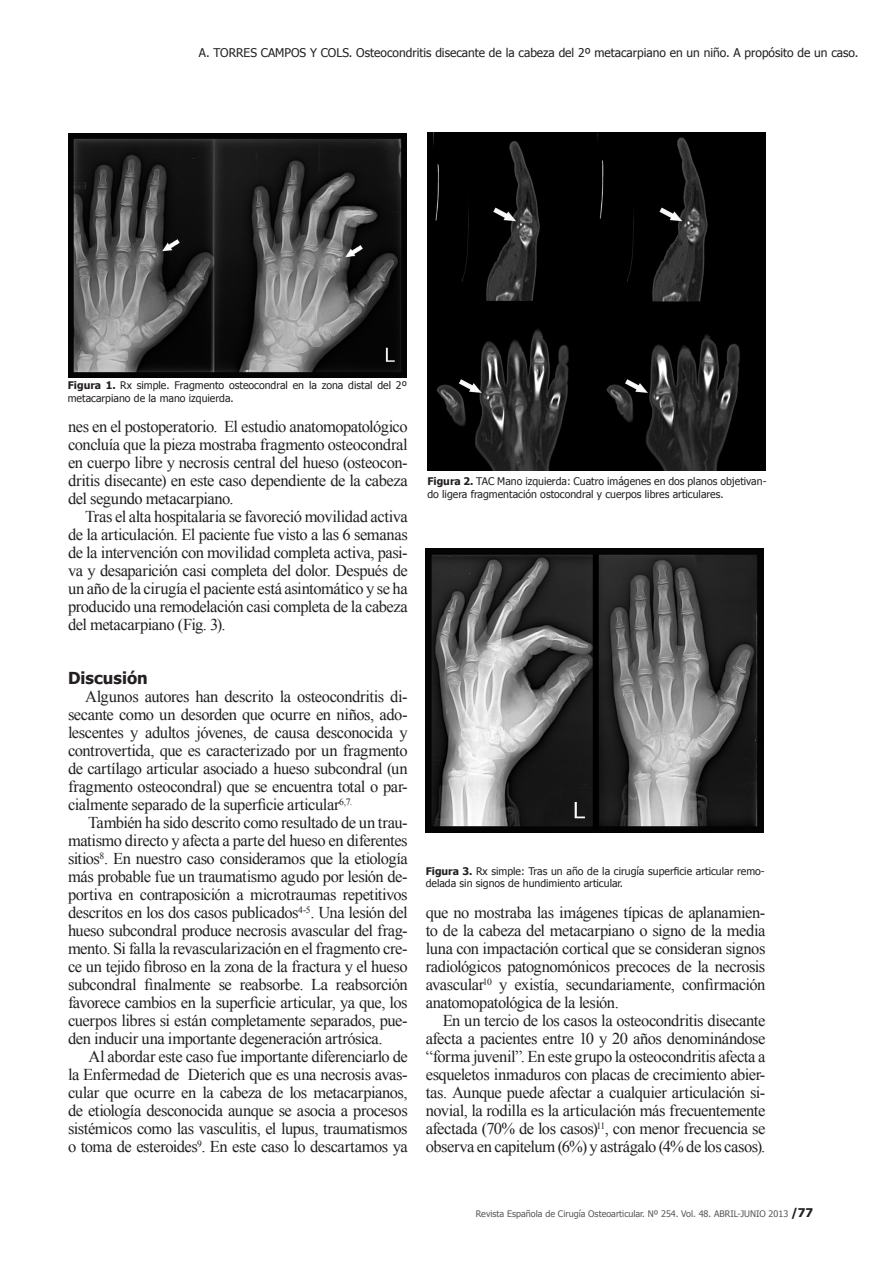
<style>
.page{position:relative;width:893px;height:1263px;background:#fff}
.page>*{position:absolute;margin:0;border:0;box-sizing:border-box;transform-origin:0 0}
.t1{font:16.5px/18px "Times New Roman";letter-spacing:-.03em;color:#231f20;text-align:justify}
.t2{font:700 16.5px "Tahoma";color:#231f20}
.t3{font:12px "Tahoma";color:#231f20}
.t4{font:10.5px/12.6px "Tahoma";color:#231f20}
.t5{font:9px "Tahoma";color:#57585a}
.s1{font-weight:700}
.s2{font-weight:700;font-size:12px;color:#231f20}
</style>
<div class="page">
<img style="left:69px;top:133px;width:338px;height:244px">
<img style="left:427px;top:132px;width:338px;height:338px">
<img style="left:426px;top:548px;width:338px;height:285px">
<p class="t3" style="left:199px;top:44px;width:661px">A. TORRES CAMPOS Y COLS. Osteocondritis disecante de la cabeza del 2º metacarpiano en un niño. A propósito de un caso.</p>
<p class="t4" style="left:68px;top:378px;width:341px"><span class="s1">Figura 1.</span> Rx simple. Fragmento osteocondral en la zona distal del 2º metacarpiano de la mano izquierda.</p>
<p class="t1" style="left:68px;top:417px;width:341px">nes en el postoperatorio. El estudio anatomopatológico concluía que la pieza mostraba fragmento osteocondral en cuerpo libre y necrosis central del hueso (osteocon&shy;dritis disecante) en este caso dependiente de la cabeza del segundo metacarpiano.</p>
<p class="t1" style="left:68px;top:507px;width:341px;text-indent:17px">Tras el alta hospitalaria se favoreció movilidad activa de la articulación. El paciente fue visto a las 6 semanas de la intervención con movilidad completa activa, pasi&shy;va y desaparición casi completa del dolor. Después de un año de la cirugía el paciente está asintomático y se ha producido una remodelación casi completa de la cabeza del metacarpiano (Fig. 3).</p>
<p class="t2" style="left:68px;top:666px;width:81px">Discusión</p>
<p class="t1" style="left:68px;top:687px;width:341px;text-indent:17px">Algunos autores han descrito la osteocondritis di&shy;secante como un desorden que ocurre en niños, ado&shy;lescentes y adultos jóvenes, de causa desconocida y controvertida, que es caracterizado por un fragmento de cartílago articular asociado a hueso subcondral (un fragmento osteocondral) que se encuentra total o par&shy;cialmente separado de la superficie articular<sup>6,7.</sup></p>
<p class="t1" style="left:68px;top:813px;width:341px;text-indent:20px">También ha sido descrito como resultado de un trau&shy;matismo directo y afecta a parte del hueso en diferentes sitios<sup>8</sup>. En nuestro caso consideramos que la etiología más probable fue un traumatismo agudo por lesión de&shy;portiva en contraposición a microtraumas repetitivos descritos en los dos casos publicados<sup>4-5</sup>. Una lesión del hueso subcondral produce necrosis avascular del frag&shy;mento. Si falla la revascularización en el fragmento cre&shy;ce un tejido fibroso en la zona de la fractura y el hueso subcondral finalmente se reabsorbe. La reabsorción favorece cambios en la superficie articular, ya que, los cuerpos libres si están completamente separados, pue&shy;den inducir una importante degeneración artrósica.</p>
<p class="t1" style="left:68px;top:1047px;width:341px;text-indent:20px">Al abordar este caso fue importante diferenciarlo de la Enfermedad de Dieterich que es una necrosis avas&shy;cular que ocurre en la cabeza de los metacarpianos, de etiología desconocida aunque se asocia a procesos sistémicos como las vasculitis, el lupus, traumatismos o toma de esteroides<sup>9</sup>. En este caso lo descartamos ya</p>
<p class="t4" style="left:427px;top:474px;width:341px"><span class="s1">Figura 2.</span> TAC Mano izquierda: Cuatro imágenes en dos planos objetivan&shy;do ligera fragmentación ostocondral y cuerpos libres articulares.</p>
<p class="t4" style="left:426px;top:864px;width:341px"><span class="s1">Figura 3.</span> Rx simple: Tras un año de la cirugía superficie articular remo&shy;delada sin signos de hundimiento articular.</p>
<p class="t1" style="left:426px;top:903px;width:341px">que no mostraba las imágenes típicas de aplanamien&shy;to de la cabeza del metacarpiano o signo de la media luna con impactación cortical que se consideran signos radiológicos patognomónicos precoces de la necrosis avascular<sup>10</sup> y existía, secundariamente, confirmación anatomopatológica de la lesión.</p>
<p class="t1" style="left:426px;top:1011px;width:341px;text-indent:17px">En un tercio de los casos la osteocondritis disecante afecta a pacientes entre 10 y 20 años denominándose “forma juvenil”. En este grupo la osteocondritis afecta a esqueletos inmaduros con placas de crecimiento abier&shy;tas. Aunque puede afectar a cualquier articulación si&shy;novial, la rodilla es la articulación más frecuentemente afectada (70% de los casos)<sup>11</sup>, con menor frecuencia se observa en capitelum (6%) y astrágalo (4% de los casos).</p>
<p class="t5" style="left:476px;top:1207px;width:339px">Revista Española de Cirugía Osteoarticular. Nº 254. Vol. 48. ABRIL-JUNIO 2013 <span class="s2">/77</span></p>
</div>
